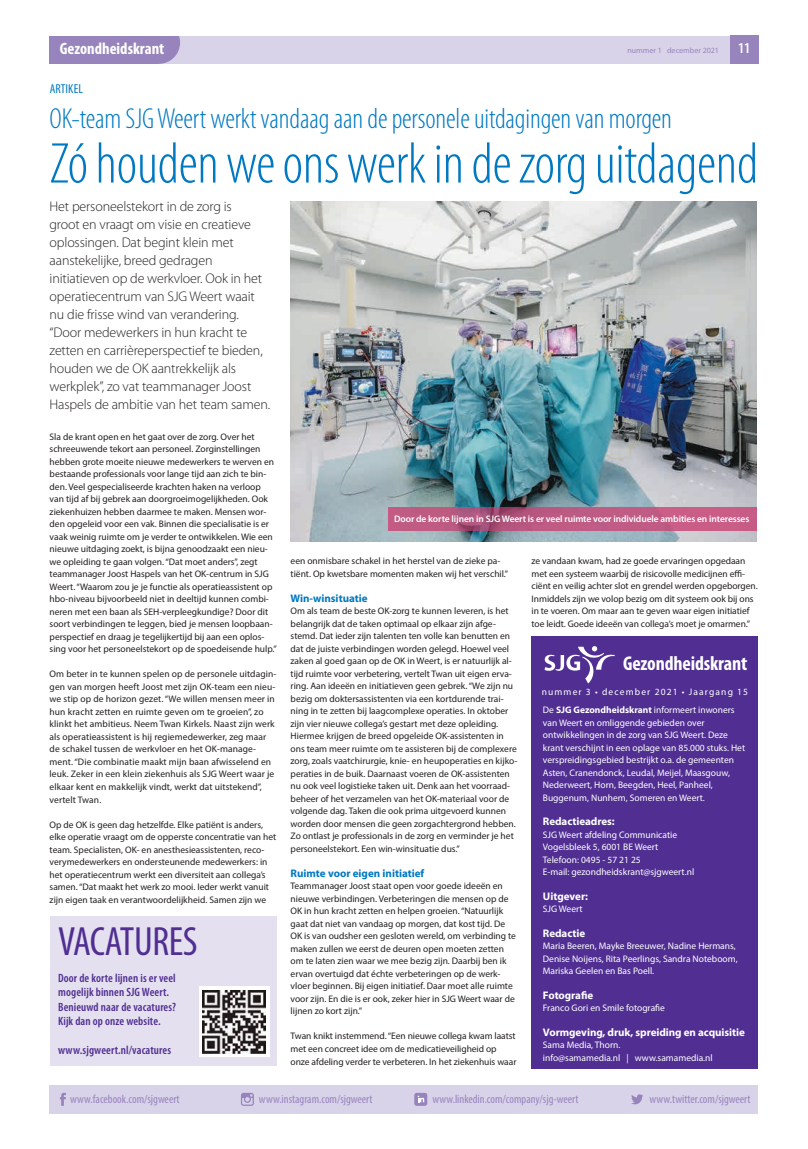
<style>
.page{position:relative;width:808px;height:1149px;background:#fff}
.page>*{position:absolute;margin:0;border:0;box-sizing:border-box;transform-origin:0 0}
.t1{font:300 condensed 58px "Myriad Pro";letter-spacing:-.005em;color:#0079c2}
.t2{font:condensed 41px "Myriad Pro";letter-spacing:-.01em;color:#502e92}
.t3{font:300 condensed 29px "Myriad Pro";letter-spacing:-.005em;color:#0079c2}
.t4{font:700 condensed 20px "Myriad Pro";letter-spacing:-.01em;color:#fff}
.t5{font:700 condensed 16.5px "Myriad Pro";color:#fff}
.t6{font:600 condensed 15px "Myriad Pro";color:#fff}
.t7{font:300 14px/18px "Myriad Pro";letter-spacing:-.01em;color:#231f20}
.t8{font:condensed 13px "Myriad Pro";letter-spacing:.01em;color:#0079c2}
.t9{font:600 condensed 12px/14.4px "Myriad Pro";letter-spacing:.01em;color:#502e92}
.t10{font:condensed 12px "Myriad Pro";color:#9784bd}
.t11{font:700 11px "Myriad Pro";letter-spacing:-.005em;color:#fff}
.t12{font:700 11px "Myriad Pro";color:#0079c2}
.t13{font:9.5px/12.5px "Myriad Pro";color:#231f20}
.t14{font:9.5px/12.5px "Myriad Pro";color:#fff}
.t15{font:600 9.5px "Myriad Pro";letter-spacing:-.01em;color:#fff}
.t16{font:9.5px "Myriad Pro";letter-spacing:.12em;color:#fff}
.t17{font:8px "Myriad Pro";color:#9784bd}
.s1{font-weight:700}
</style>
<div class="page">
<div style="left:50px;top:35px;width:708px;height:29px;background:#d9d3e9"></div>
<div style="left:138px;top:21px;width:42px;height:43px;background:#9784bd;border-radius:50%"></div>
<div style="left:50px;top:35px;width:109px;height:29px;background:#9784bd"></div>
<div style="left:50px;top:0;width:708px;height:35px;background:#fff"></div>
<div style="left:730px;top:35px;width:28px;height:29px;background:#9784bd"></div>
<svg style="left:587px;top:541px;width:116px;height:1px"></svg>
<img style="left:291px;top:201px;width:466px;height:340px">
<img style="left:388px;top:507px;width:369px;height:23px">
<div style="left:531px;top:636px;width:227px;height:432px;background:#502e92"></div>
<svg style="left:544px;top:646px;width:71px;height:37px"></svg>
<div style="left:50px;top:916px;width:226px;height:149px;background:#e4e0ef"></div>
<svg style="left:199px;top:986px;width:70px;height:71px"></svg>
<img style="left:203px;top:990px;width:62px;height:62px">
<div style="left:50px;top:1084px;width:708px;height:29px;background:#d9d3e9"></div>
<svg style="left:631px;top:1094px;width:12px;height:9px"></svg>
<svg style="left:60px;top:1092px;width:6px;height:13px"></svg>
<svg style="left:241px;top:1092px;width:13px;height:13px"></svg>
<svg style="left:414px;top:1092px;width:13px;height:13px"></svg>
<svg style="left:418px;top:1095px;width:6px;height:6px"></svg>
<h3 class="t5" style="left:60px;top:38px;width:106px">Gezondheidskrant</h3>
<p class="t17" style="left:627px;top:47px;width:93px">nummer 1 december 2021</p>
<h3 class="t6" style="left:738px;top:43px;width:14px">11</h3>
<h3 class="t8" style="left:50px;top:84px;width:35px">ARTIKEL</h3>
<h3 class="t3" style="left:50px;top:108px;width:624px">OK-team SJG Weert werkt vandaag aan de personele uitdagingen van morgen</h3>
<h1 class="t1" style="left:50px;top:142px;width:710px">Zó houden we ons werk in de zorg uitdagend</h1>
<p class="t7" style="left:50px;top:198px;width:222px">Het personeelstekort in de zorg is<br>groot en vraagt om visie en creatieve oplossingen. Dat begint klein met aanstekelijke, breed gedragen initiatieven op de werkvloer. Ook in het operatiecentrum van SJG Weert waait nu die frisse wind van verandering. “Door medewerkers in hun kracht te zetten en carrièreperspectief te bieden, houden we de OK aantrekkelijk als werkplek”, zo vat teammanager Joost Haspels de ambitie van het team samen.</p>
<p class="t13" style="left:50px;top:431px;width:229px">Sla de krant open en het gaat over de zorg. Over het schreeuwende tekort aan personeel. Zorginstellingen hebben grote moeite nieuwe medewerkers te werven en bestaande professionals voor lange tijd aan zich te bin&shy;den. Veel gespecialiseerde krachten haken na verloop van tijd af bij gebrek aan doorgroeimogelijkheden. Ook ziekenhuizen hebben daarmee te maken. Mensen wor&shy;den opgeleid voor een vak. Binnen die specialisatie is er vaak weinig ruimte om je verder te ontwikkelen. Wie een nieuwe uitdaging zoekt, is bijna genoodzaakt een nieu&shy;we opleiding te gaan volgen. “Dat moet anders”, zegt teammanager Joost Haspels van het OK-centrum in SJG Weert. “Waarom zou je je functie als operatieassistent op hbo-niveau bijvoorbeeld niet in deeltijd kunnen combi&shy;neren met een baan als SEH-verpleegkundige? Door dit soort verbindingen te leggen, bied je mensen loopbaan&shy;perspectief en draag je tegelijkertijd bij aan een oplos&shy;sing voor het personeelstekort op de spoedeisende hulp.”</p>
<p class="t13" style="left:50px;top:668px;width:228px">Om beter in te kunnen spelen op de personele uitdagin&shy;gen van morgen heeft Joost met zijn OK-team een nieu&shy;we stip op de horizon gezet. “We willen mensen meer in hun kracht zetten en ruimte geven om te groeien”, zo klinkt het ambitieus. Neem Twan Kirkels. Naast zijn werk als operatieassistent is hij regiemedewerker, zeg maar de schakel tussen de werkvloer en het OK-manage&shy;ment. “Die combinatie maakt mijn baan afwisselend en leuk. Zeker in een klein ziekenhuis als SJG Weert waar je elkaar kent en makkelijk vindt, werkt dat uitstekend”, vertelt Twan.</p>
<p class="t13" style="left:50px;top:818px;width:228px">Op de OK is geen dag hetzelfde. Elke patiënt is anders, elke operatie vraagt om de opperste concentratie van het team. Specialisten, OK- en anesthesieassistenten, reco&shy;verymedewerkers en ondersteunende medewerkers: in het operatiecentrum werkt een diversiteit aan collega’s samen. “Dat maakt het werk zo mooi. Ieder werkt vanuit zijn eigen taak en verantwoordelijkheid. Samen zijn we</p>
<h2 class="t2" style="left:58px;top:926px;width:141px">VACATURES</h2>
<p class="t9" style="left:58px;top:971px;width:120px">Door de korte lijnen is er veel mogelijk binnen SJG Weert.<br>Benieuwd naar de vacatures?<br>Kijk dan op onze website.</p>
<p class="t9" style="left:58px;top:1043px;width:114px">www.sjgweert.nl/vacatures</p>
<p class="t15" style="left:394px;top:512px;width:357px">Door de korte lijnen in SJG Weert is er veel ruimte voor individuele ambities en interesses</p>
<p class="t13" style="left:291px;top:555px;width:219px">een onmisbare schakel in het herstel van de zieke pa&shy;tiënt. Op kwetsbare momenten maken wij het verschil.”</p>
<p class="t12" style="left:291px;top:593px;width:79px">Win-winsituatie</p>
<p class="t13" style="left:291px;top:605px;width:228px">Om als team de beste OK-zorg te kunnen leveren, is het belangrijk dat de taken optimaal op elkaar zijn afge&shy;stemd. Dat ieder zijn talenten ten volle kan benutten en dat de juiste verbindingen worden gelegd. Hoewel veel zaken al goed gaan op de OK in Weert, is er natuurlijk al&shy;tijd ruimte voor verbetering, vertelt Twan uit eigen erva&shy;ring. Aan ideeën en initiatieven geen gebrek. “We zijn nu bezig om doktersassistenten via een kortdurende trai&shy;ning in te zetten bij laagcomplexe operaties. In oktober zijn vier nieuwe collega’s gestart met deze opleiding.<br>Hiermee krijgen de breed opgeleide OK-assistenten in ons team meer ruimte om te assisteren bij de complexere zorg, zoals vaatchirurgie, knie- en heupoperaties en kijko&shy;peraties in de buik. Daarnaast voeren de OK-assistenten nu ook veel logistieke taken uit. Denk aan het voorraad&shy;beheer of het verzamelen van het OK-materiaal voor de volgende dag. Taken die ook prima uitgevoerd kunnen worden door mensen die geen zorgachtergrond hebben.<br>Zo ontlast je professionals in de zorg en verminder je het personeelstekort. Een win-winsituatie dus.”</p>
<p class="t12" style="left:291px;top:868px;width:135px">Ruimte voor eigen initiatief</p>
<p class="t13" style="left:291px;top:880px;width:227px">Teammanager Joost staat open voor goede ideeën en nieuwe verbindingen. Verbeteringen die mensen op de OK in hun kracht zetten en helpen groeien. “Natuurlijk gaat dat niet van vandaag op morgen, dat kost tijd. De OK is van oudsher een gesloten wereld, om verbinding te maken zullen we eerst de deuren open moeten zetten om te laten zien waar we mee bezig zijn. Daarbij ben ik ervan overtuigd dat échte verbeteringen op de werk&shy;vloer beginnen. Bij eigen initiatief. Daar moet alle ruimte voor zijn. En die is er ook, zeker hier in SJG Weert waar de lijnen zo kort zijn.”</p>
<p class="t13" style="left:291px;top:1030px;width:227px">Twan knikt instemmend. “Een nieuwe collega kwam laatst met een concreet idee om de medicatieveiligheid op onze afdeling verder te verbeteren. In het ziekenhuis waar</p>
<p class="t13" style="left:531px;top:555px;width:228px">ze vandaan kwam, had ze goede ervaringen opgedaan met een systeem waarbij de risicovolle medicijnen effi&shy;ciënt en veilig achter slot en grendel werden opgeborgen.<br>Inmiddels zijn we volop bezig om dit systeem ook bij ons in te voeren. Om maar aan te geven waar eigen initiatief toe leidt. Goede ideeën van collega’s moet je omarmen.”</p>
<h3 class="t4" style="left:623px;top:651px;width:126px">Gezondheidskrant</h3>
<p class="t14" style="left:543px;top:704px;width:204px">De <span class="s1">SJG Gezondheidskrant</span> informeert inwoners van Weert en omliggende gebieden over ontwikkelingen in de zorg van SJG Weert. Deze krant verschijnt in een oplage van 85.000 stuks. Het verspreidingsgebied bestrijkt o.a. de gemeenten Asten, Cranendonck, Leudal, Meijel, Maasgouw, Nederweert, Horn, Beegden, Heel, Panheel, Buggenum, Nunhem, Someren en Weert.</p>
<p class="t11" style="left:543px;top:817px;width:73px">Redactieadres:</p>
<p class="t14" style="left:543px;top:828px;width:153px">SJG Weert afdeling Communicatie<br>Vogelsbleek 5, 6001 BE Weert<br>Telefoon: 0495 - 57 21 25<br>E-mail: gezondheidskrant@sjgweert.nl</p>
<p class="t11" style="left:543px;top:891px;width:47px">Uitgever:</p>
<p class="t14" style="left:543px;top:903px;width:41px">SJG Weert</p>
<p class="t11" style="left:543px;top:928px;width:44px">Redactie</p>
<p class="t14" style="left:543px;top:940px;width:196px">Maria Beeren, Mayke Breeuwer, Nadine Hermans,<br>Denise Noijens, Rita Peerlings, Sandra Noteboom,<br>Mariska Geelen en Bas Poell.</p>
<p class="t11" style="left:543px;top:990px;width:52px">Fotografie</p>
<p class="t14" style="left:543px;top:1002px;width:124px">Franco Gori en Smile fotografie</p>
<p class="t11" style="left:543px;top:1027px;width:203px">Vormgeving, druk, spreiding en acquisitie</p>
<p class="t14" style="left:543px;top:1039px;width:171px">Sama Media, Thorn.<br>info@samamedia.nl | www.samamedia.nl</p>
<p class="t16" style="left:542px;top:688px;width:208px">nummer 3 • december 2021 • Jaargang 15</p>
<p class="t10" style="left:70px;top:1094px;width:111px">www.facebook.com/sjgweert</p>
<p class="t10" style="left:259px;top:1094px;width:115px">www.instagram.com/sjgweert</p>
<p class="t10" style="left:432px;top:1094px;width:148px">www.linkedin.com/company/sjg-weert</p>
<p class="t10" style="left:649px;top:1094px;width:103px">www.twitter.com/sjgweert</p>
</div>
